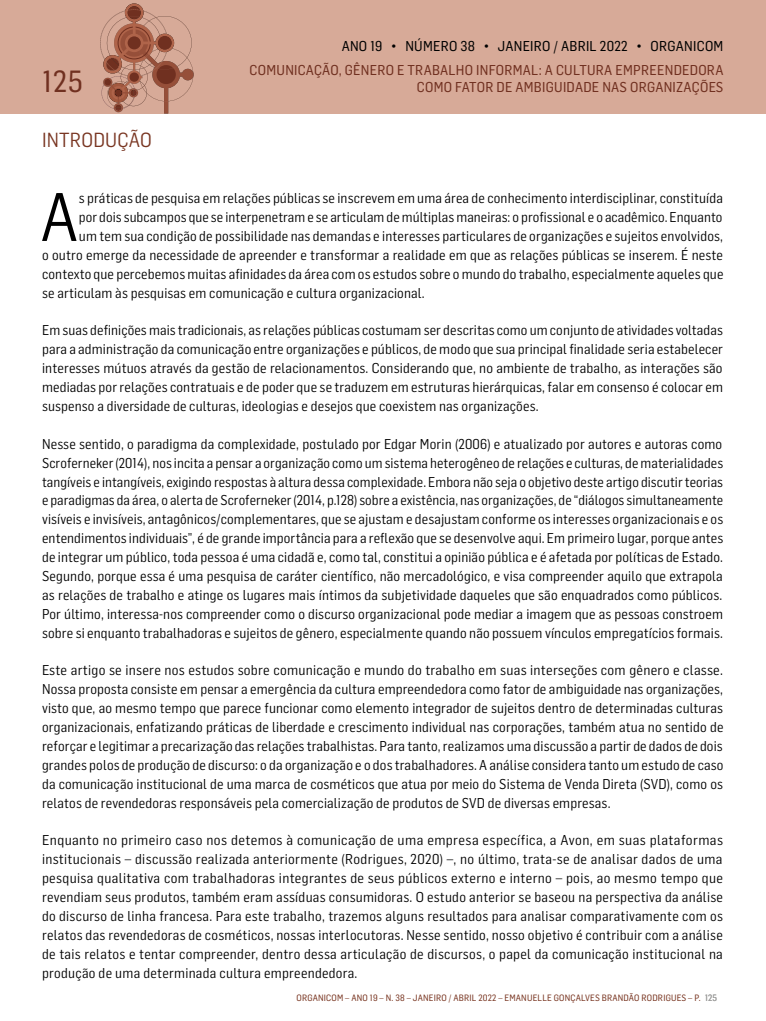
<style>
.page{position:relative;width:766px;height:1021px;background:#fff}
.page>*{position:absolute;margin:0;border:0;box-sizing:border-box;transform-origin:0 0}
.t1{font:67px "Flama Semicondensed";color:#000}
.t2{font:30px "Flama Semicondensed Basic";color:#703020}
.t3{font:20px "Flama Semicondensed";letter-spacing:.01em;color:#793622}
.t4{font:14px/18.9px "Flama Semicondensed";letter-spacing:.01em;color:#000;text-align:justify}
.t5{font:14px/16.8px "Flama Semicondensed Basic";letter-spacing:.02em;color:#703020;text-align:right}
.t6{font:14px "Flama Semicondensed Basic";letter-spacing:.02em;color:#000}
.t7{font:9px "Flama Semicondensed Basic";letter-spacing:.02em;color:#793622}
.s1{color:#9d9d9c}
</style>
<div class="page">
<div style="left:0;top:0;width:765px;height:113px;background:#d7aa98"></div>
<svg style="left:100px;top:3px;width:93px;height:110px"></svg>
<div style="left:158px;top:36px;width:14px;height:14px;background:#703020;border-radius:50%"></div>
<div style="left:104px;top:79px;width:7px;height:7px;background:#703020;border-radius:3px"></div>
<div style="left:128px;top:36px;width:13px;height:13px;background:#703020;border-radius:50%"></div>
<div style="left:115px;top:89px;width:7px;height:7px;background:#703020;border-radius:3px"></div>
<div style="left:129px;top:72px;width:10px;height:10px;background:#703020;border-radius:5px"></div>
<h2 class="t2" style="left:43px;top:62px;width:42px">125</h2>
<h3 class="t3" style="left:42px;top:127px;width:111px">INTRODUÇÃO</h3>
<p class="t6" style="left:341px;top:37px;width:383px">ANO 19 • NÚMERO 38 • JANEIRO / ABRIL 2022 • ORGANICOM</p>
<p class="t5" style="left:249px;top:61px;width:475px">COMUNICAÇÃO, GÊNERO E TRABALHO INFORMAL: A CULTURA EMPREENDEDORA<br>COMO FATOR DE AMBIGUIDADE NAS ORGANIZAÇÕES</p>
<h1 class="t1" style="left:40px;top:174px;width:40px">A</h1>
<p class="t4" style="left:79px;top:188px;width:645px">s práticas de pesquisa em relações públicas se inscrevem em uma área de conhecimento interdisciplinar, constituída</p>
<p class="t4" style="left:79px;top:207px;width:645px">por dois subcampos que se interpenetram e se articulam de múltiplas maneiras: o profissional e o acadêmico. Enquanto</p>
<p class="t4" style="left:79px;top:226px;width:645px">um tem sua condição de possibilidade nas demandas e interesses particulares de organizações e sujeitos envolvidos,</p>
<p class="t4" style="left:42px;top:245px;width:682px">o outro emerge da necessidade de apreender e transformar a realidade em que as relações públicas se inserem. É neste</p>
<p class="t4" style="left:42px;top:264px;width:682px">contexto que percebemos muitas afinidades da área com os estudos sobre o mundo do trabalho, especialmente aqueles que</p>
<p class="t4" style="left:42px;top:282px;width:384px">se articulam às pesquisas em comunicação e cultura organizacional.</p>
<p class="t4" style="left:42px;top:320px;width:682px">Em suas definições mais tradicionais, as relações públicas costumam ser descritas como um conjunto de atividades voltadas para a administração da comunicação entre organizações e públicos, de modo que sua principal finalidade seria estabelecer interesses mútuos através da gestão de relacionamentos. Considerando que, no ambiente de trabalho, as interações são mediadas por relações contratuais e de poder que se traduzem em estruturas hierárquicas, falar em consenso é colocar em suspenso a diversidade de culturas, ideologias e desejos que coexistem nas organizações.</p>
<p class="t4" style="left:42px;top:434px;width:682px">Nesse sentido, o paradigma da complexidade, postulado por Edgar Morin (2006) e atualizado por autores e autoras como Scroferneker (2014), nos incita a pensar a organização como um sistema heterogêneo de relações e culturas, de materialidades tangíveis e intangíveis, exigindo respostas à altura dessa complexidade. Embora não seja o objetivo deste artigo discutir teorias e paradigmas da área, o alerta de Scroferneker (2014, p. 128) sobre a existência, nas organizações, de “diálogos simultaneamente visíveis e invisíveis, antagônicos/complementares, que se ajustam e desajustam conforme os interesses organizacionais e os entendimentos individuais”, é de grande importância para a reflexão que se desenvolve aqui. Em primeiro lugar, porque antes de integrar um público, toda pessoa é uma cidadã e, como tal, constitui a opinião pública e é afetada por políticas de Estado.<br>Segundo, porque essa é uma pesquisa de caráter científico, não mercadológico, e visa compreender aquilo que extrapola as relações de trabalho e atinge os lugares mais íntimos da subjetividade daqueles que são enquadrados como públicos.<br>Por último, interessa-nos compreender como o discurso organizacional pode mediar a imagem que as pessoas constroem sobre si enquanto trabalhadoras e sujeitos de gênero, especialmente quando não possuem vínculos empregatícios formais.</p>
<p class="t4" style="left:42px;top:660px;width:682px">Este artigo se insere nos estudos sobre comunicação e mundo do trabalho em suas interseções com gênero e classe.<br>Nossa proposta consiste em pensar a emergência da cultura empreendedora como fator de ambiguidade nas organizações, visto que, ao mesmo tempo que parece funcionar como elemento integrador de sujeitos dentro de determinadas culturas organizacionais, enfatizando práticas de liberdade e crescimento individual nas corporações, também atua no sentido de reforçar e legitimar a precarização das relações trabalhistas. Para tanto, realizamos uma discussão a partir de dados de dois grandes polos de produção de discurso: o da organização e o dos trabalhadores. A análise considera tanto um estudo de caso da comunicação institucional de uma marca de cosméticos que atua por meio do Sistema de Venda Direta (SVD), como os relatos de revendedoras responsáveis pela comercialização de produtos de SVD de diversas empresas.</p>
<p class="t4" style="left:42px;top:830px;width:682px">Enquanto no primeiro caso nos detemos à comunicação de uma empresa específica, a Avon, em suas plataformas institucionais – discussão realizada anteriormente (Rodrigues, 2020) –, no último, trata-se de analisar dados de uma pesquisa qualitativa com trabalhadoras integrantes de seus públicos externo e interno – pois, ao mesmo tempo que revendiam seus produtos, também eram assíduas consumidoras. O estudo anterior se baseou na perspectiva da análise do discurso de linha francesa. Para este trabalho, trazemos alguns resultados para analisar comparativamente com os relatos das revendedoras de cosméticos, nossas interlocutoras. Nesse sentido, nosso objetivo é contribuir com a análise de tais relatos e tentar compreender, dentro dessa articulação de discursos, o papel da comunicação institucional na produção de uma determinada cultura empreendedora.</p>
<p class="t7" style="left:296px;top:992px;width:220px">ORGANICOM – ANO 19 – N. 38 – JANEIRO / ABRIL 2022 – EMAN</p>
<p class="t7" style="left:527px;top:992px;width:12px">UELLE</p>
<p class="t7" style="left:553px;top:992px;width:60px">GON ÇALVES BRAN</p>
<p class="t7" style="left:623px;top:992px;width:95px">DÃO RODRIG UES – P. <span class="s1">125</span></p>
</div>
